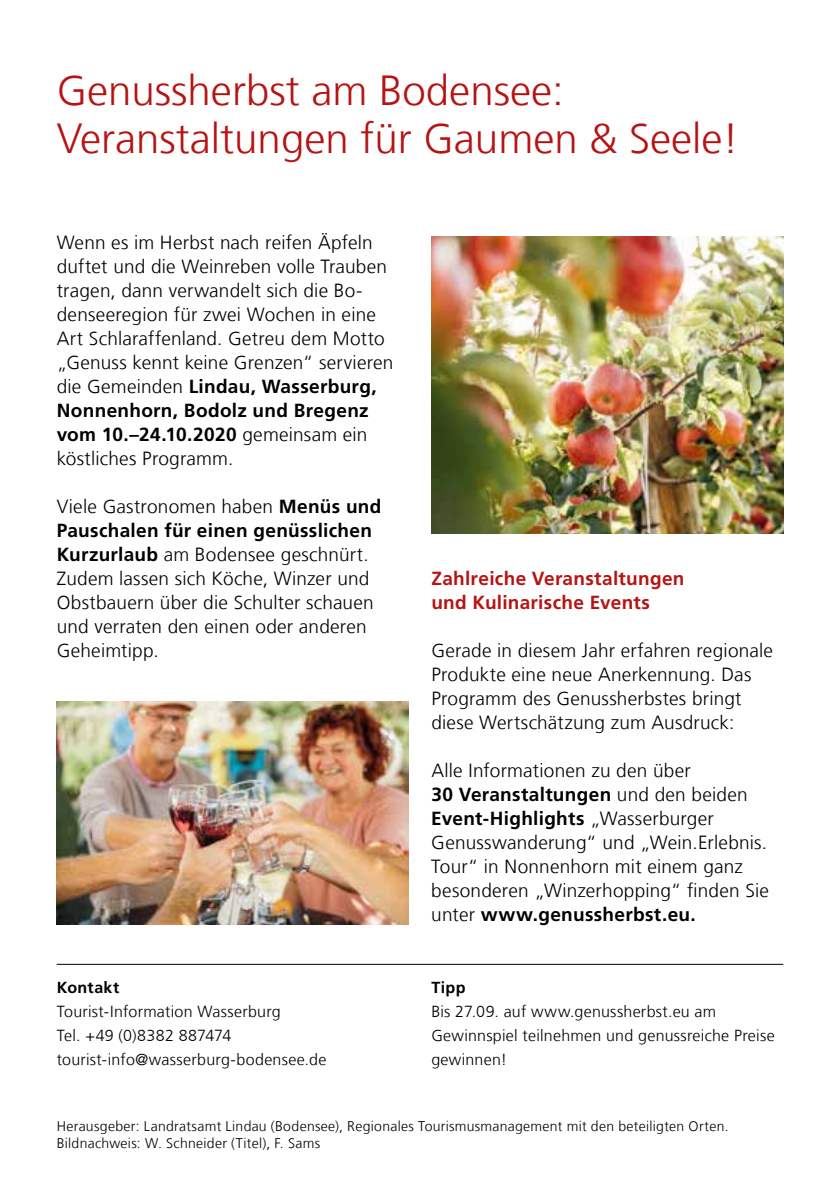
<style>
.page{position:relative;width:840px;height:1191px;background:#fff}
.page>*{position:absolute;margin:0;border:0;box-sizing:border-box;transform-origin:0 0}
.t1{font:300 42px/48px "Frutiger LT Com";color:#b51412}
.t2{font:300 19px/24px "Frutiger LT Com";letter-spacing:.01em;color:#000}
.t3{font:700 19px/24px "Frutiger LT Com";letter-spacing:.015em;color:#b51412}
.t4{font:300 16px/24px "Frutiger LT Com";letter-spacing:.02em;color:#000}
.t5{font:700 16px "Frutiger LT Com";letter-spacing:.02em;color:#000}
.t6{font:300 14px/16.8px "Frutiger LT Com";letter-spacing:.02em;color:#000}
.s1{font-weight:700}
</style>
<div class="page">
<hr style="left:57px;top:964px;width:725px;height:1px;background:#000">
<img style="left:57px;top:701px;width:351px;height:223px">
<img style="left:431px;top:237px;width:351px;height:296px">
<h1 class="t1" style="left:57px;top:66px;width:683px">Genussherbst am Bodensee:<br>Veranstaltungen für Gaumen &amp; Seele!</h1>
<p class="t2" style="left:57px;top:230px;width:338px">Wenn es im Herbst nach reifen Äpfeln duftet und die Weinreben volle Trauben tragen, dann verwandelt sich die Bo&shy;denseeregion für zwei Wochen in eine Art Schlaraffenland. Getreu dem Motto „Genuss kennt keine Grenzen“ servieren die Gemeinden <span class="s1">Lindau, Wasserburg, Nonnenhorn, Bodolz und Bregenz vom 10.–24.10.2020</span> gemeinsam ein köstliches Programm.</p>
<p class="t2" style="left:57px;top:494px;width:326px">Viele Gastronomen haben <span class="s1">Menüs und<br>Pauschalen für einen genüsslichen<br>Kurzurlaub</span> am Bodensee geschnürt.<br>Zudem lassen sich Köche, Winzer und<br>Obstbauern über die Schulter schauen und verraten den einen oder anderen<br>Geheimtipp.</p>
<p class="t5" style="left:57px;top:978px;width:64px">Kontakt</p>
<p class="t4" style="left:57px;top:999px;width:271px">Tourist-Information Wasserburg<br>Tel. +49 (0)8382 887474 tourist-info@wasserburg-bodensee.de</p>
<p class="t3" style="left:431px;top:566px;width:254px">Zahlreiche Veranstaltungen und Kulinarische Events</p>
<p class="t2" style="left:431px;top:638px;width:343px">Gerade in diesem Jahr erfahren regionale Produkte eine neue Anerkennung. Das Programm des Genussherbstes bringt diese Wertschätzung zum Ausdruck:</p>
<p class="t2" style="left:431px;top:758px;width:339px">Alle Informationen zu den über<br><span class="s1">30 Veranstaltungen</span> und den beiden <span class="s1">Event-Highlights</span> „Wasserburger Genusswanderung“ und „Wein.Erlebnis.<br>Tour“ in Nonnenhorn mit einem ganz besonderen „Winzerhopping“ finden Sie unter <span class="s1">www.genussherbst.eu.</span></p>
<p class="t5" style="left:431px;top:978px;width:36px">Tipp</p>
<p class="t4" style="left:431px;top:999px;width:344px">Bis 27.09. auf www.genussherbst.eu am<br>Gewinnspiel teilnehmen und genussreiche Preise gewinnen!</p>
<p class="t6" style="left:57px;top:1117px;width:673px">Herausgeber: Landratsamt Lindau (Bodensee), Regionales Tourismusmanagement mit den beteiligten Orten.<br>Bildnachweis: W. Schneider (Titel), F. Sams</p>
</div>
